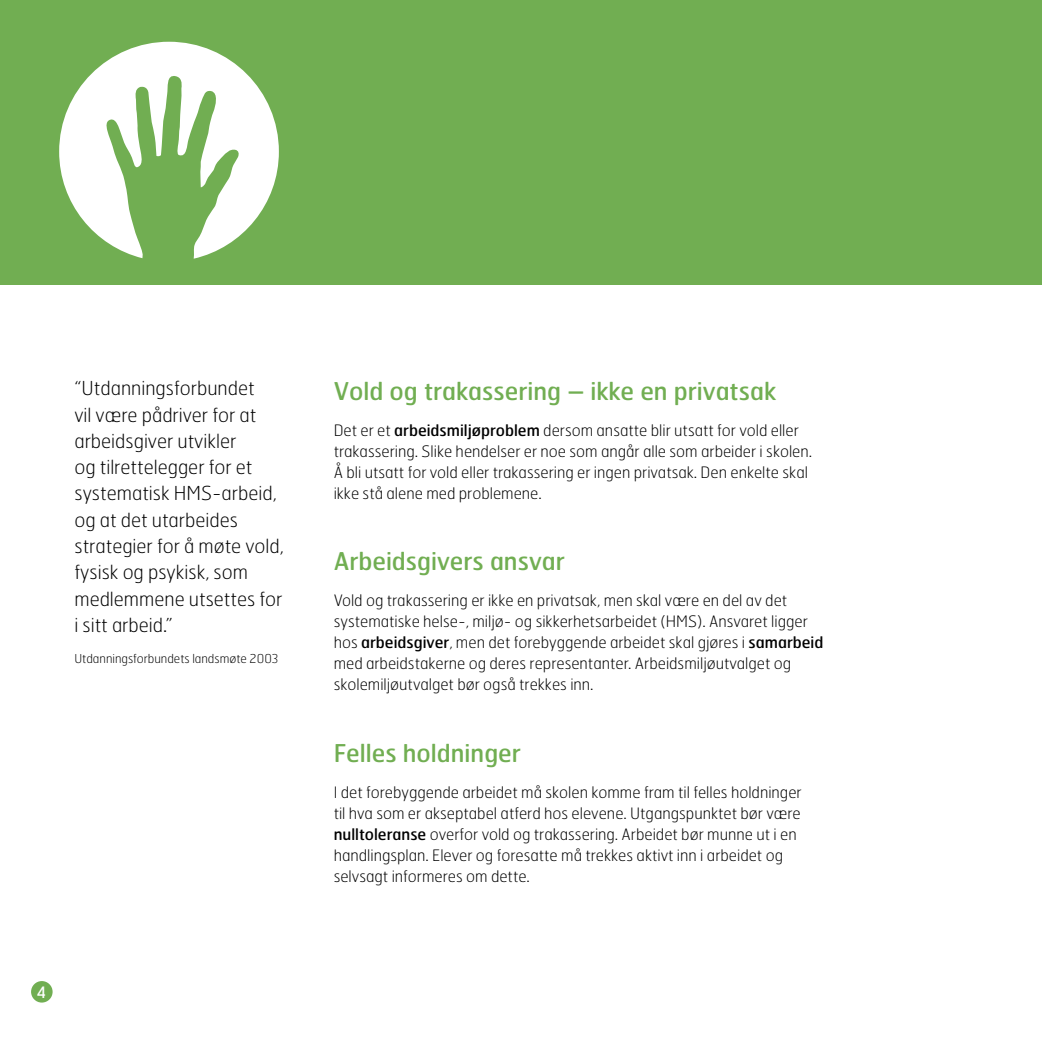
<style>
.page{position:relative;width:1042px;height:1042px;background:#fff}
.page>*{position:absolute;margin:0;border:0;box-sizing:border-box;transform-origin:0 0}
.t1{font:24.5px "Hermes";color:#71ae52}
.t2{font:100 19.25px/26.2px "Hermes";color:#000}
.t3{font:100 15.75px/21px "Hermes";color:#000}
.t4{font:15.75px "Hermes";color:#fff}
.t5{font:100 12.25px "Hermes";color:#000}
.s1{font-weight:400}
</style>
<div class="page">
<div style="left:31px;top:981px;width:22px;height:21px;background:#71ae52;border-radius:50%"></div>
<div style="left:0;top:0;width:1042px;height:284px;background:#71ae52"></div>
<svg style="left:59px;top:42px;width:220px;height:217px;fill:#fff"></svg>
<p class="t2" style="left:74px;top:375px;width:211px">“Utdanningsforbundet<br>vil være pådriver for at arbeidsgiver utvikler<br>og tilrettelegger for et systematisk HMS-arbeid, og at det utarbeides strategier for å møte vold, fysisk og psykisk, som medlemmene utsettes for i sitt arbeid.”</p>
<p class="t5" style="left:74px;top:651px;width:205px">Utdanningsforbundets landsmøte 2003</p>
<p class="t4" style="left:37px;top:981px;width:11px">4</p>
<h1 class="t1" style="left:334px;top:375px;width:444px">Vold og trakassering – ikke en privatsak</h1>
<p class="t3" style="left:334px;top:419px;width:480px">Det er et <span class="s1">arbeidsmiljøproblem</span> dersom ansatte blir utsatt for vold eller trakassering. Slike hendelser er noe som angår alle som arbeider i skolen.<br>Å bli utsatt for vold eller trakassering er ingen privatsak. Den enkelte skal ikke stå alene med problemene.</p>
<h1 class="t1" style="left:334px;top:546px;width:233px">Arbeidsgivers ansvar</h1>
<p class="t3" style="left:334px;top:590px;width:491px">Vold og trakassering er ikke en privatsak, men skal være en del av det systematiske helse-, miljø- og sikkerhetsarbeidet (HMS). Ansvaret ligger hos <span class="s1">arbeidsgiver</span>, men det forebyggende arbeidet skal gjøres i <span class="s1">samarbeid </span>med arbeidstakerne og deres representanter. Arbeidsmiljøutvalget og skolemiljøutvalget bør også trekkes inn.</p>
<h1 class="t1" style="left:334px;top:737px;width:189px">Felles holdninger</h1>
<p class="t3" style="left:334px;top:781px;width:469px">I det forebyggende arbeidet må skolen komme fram til felles holdninger til hva som er akseptabel atferd hos elevene. Utgangspunktet bør være <span class="s1">nulltoleranse</span> overfor vold og trakassering. Arbeidet bør munne ut i en handlingsplan. Elever og foresatte må trekkes aktivt inn i arbeidet og selvsagt informeres om dette.</p>
</div>
